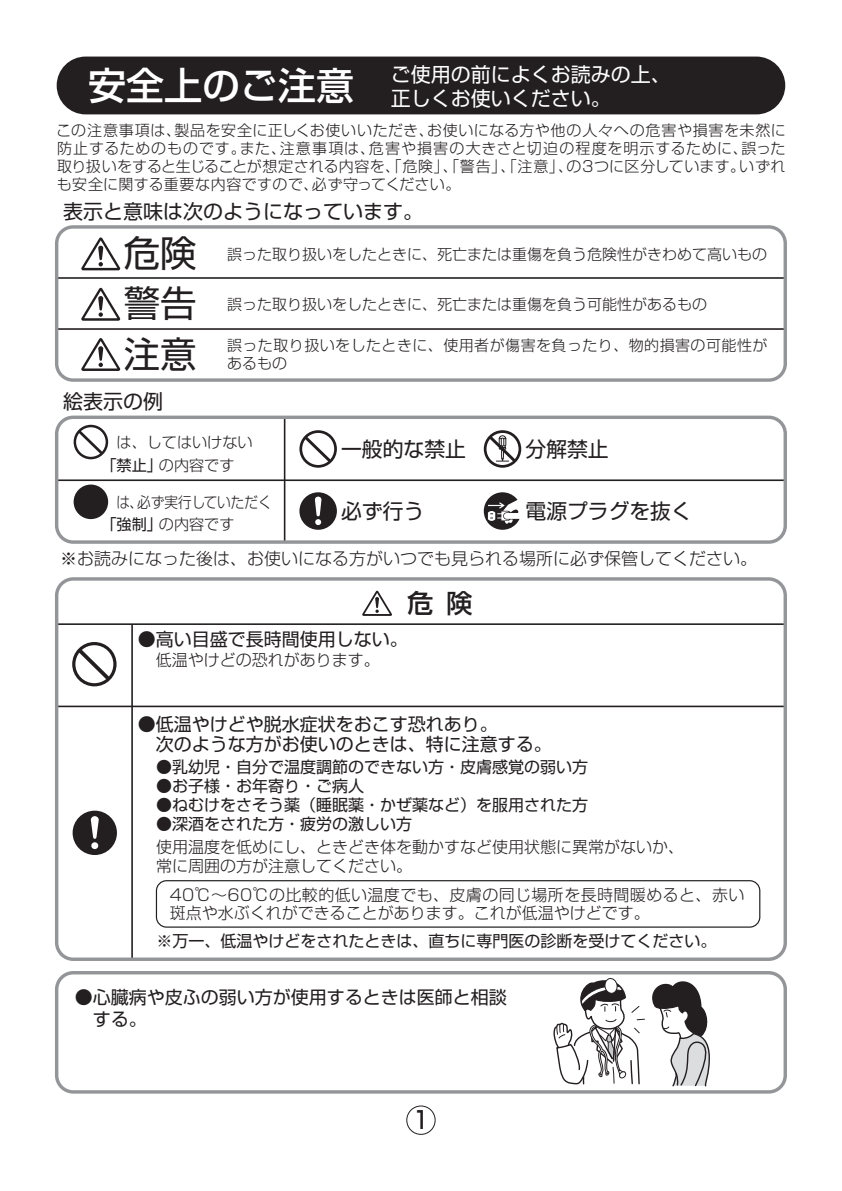
<style>
.page{position:relative;width:842px;height:1191px;background:#fff}
.page>*{position:absolute;margin:0;border:0;box-sizing:border-box;transform-origin:0 0}
.t1{font:500 38px "Shin Go Pro";color:#fff}
.t2{font:36.4px "Shin Go Pro";color:#231f20}
.t3{font:500 26px "Shin Go Pro";color:#231f20}
.t4{font:500 24px "Shin Go Pro";color:#231f20;scale:.9 1}
.t5{font:20.8px "Shin Go Pro";color:#231f20}
.t6{font:20px/24px "Shin Go Pro";color:#fff}
.t7{font:20px "Shin Go Pro";color:#231f20}
.t8{font:18px/22px "Shin Go Pro";color:#231f20}
.t9{font:300 17px "Shin Go Pro";color:#231f20}
.t10{font:300 16px/19px "Shin Go Pro";color:#231f20}
.t11{font:16px "Shin Go Pro";color:#231f20}
.t12{font:300 15.2px/22.6px "Shin Go Pro";color:#231f20;scale:.9 1}
.t13{font:300 15.2px "Shin Go Pro";color:#231f20}
.t14{font:300 15px/18px "Shin Go Pro";color:#231f20;text-align:justify}
.t15{font:300 15px/18px "Shin Go Pro";letter-spacing:.03em;color:#231f20}
.s1{font-weight:400}
</style>
<div class="page">
<div style="left:406px;top:1105px;width:30px;height:29px;border:1px solid #231f20;border-radius:50%"></div>
<div style="left:57px;top:57px;width:728px;height:57px;background:#231f20;border-radius:29px"></div>
<hr style="left:57px;top:623px;width:728px;height:2px;background:#231f20">
<hr style="left:131px;top:624px;width:2px;height:335px;background:#231f20">
<hr style="left:57px;top:705px;width:728px;height:2px;background:#231f20">
<div style="left:55px;top:577px;width:732px;height:384px;border:3px solid #939598;border-radius:17px"></div>
<svg style="left:362px;top:591px;width:30px;height:25px"></svg>
<div style="left:73px;top:810px;width:44px;height:45px;background:#231f20;border-radius:50%"></div>
<div style="left:91px;top:842px;width:7px;height:7px;background:#fff;border-radius:50%"></div>
<svg style="left:91px;top:816px;width:8px;height:22px"></svg>
<svg style="left:72px;top:642px;width:45px;height:44px"></svg>
<div style="left:55px;top:971px;width:732px;height:122px;border:3px solid #939598;border-radius:17px"></div>
<hr style="left:57px;top:479px;width:728px;height:2px;background:#231f20">
<hr style="left:57px;top:328px;width:728px;height:2px;background:#231f20">
<hr style="left:57px;top:277px;width:728px;height:2px;background:#231f20">
<svg style="left:81px;top:338px;width:39px;height:33px"></svg>
<div style="left:55px;top:225px;width:732px;height:157px;border:3px solid #939598;border-radius:16px"></div>
<svg style="left:81px;top:237px;width:39px;height:33px"></svg>
<svg style="left:81px;top:288px;width:39px;height:33px"></svg>
<hr style="left:284px;top:418px;width:1px;height:124px;background:#231f20">
<div style="left:55px;top:415px;width:732px;height:129px;border:3px solid #939598;border-radius:16px"></div>
<svg style="left:553px;top:978px;width:157px;height:109px"></svg>
<svg style="left:299px;top:492px;width:38px;height:38px"></svg>
<svg style="left:484px;top:492px;width:35px;height:38px"></svg>
<div style="left:156px;top:880px;width:604px;height:47px;border:1px solid #231f20;border-radius:10px"></div>
<div style="left:299px;top:430px;width:38px;height:38px;border:3px solid #231f20;border-radius:50%"></div>
<svg style="left:301px;top:433px;width:33px;height:32px"></svg>
<div style="left:75px;top:486px;width:32px;height:32px;background:#231f20;border-radius:50%"></div>
<div style="left:74px;top:484px;width:34px;height:35px;border:3px solid #231f20;border-radius:50%"></div>
<div style="left:74px;top:425px;width:34px;height:34px;border:3px solid #231f20;border-radius:50%"></div>
<svg style="left:75px;top:427px;width:31px;height:30px"></svg>
<div style="left:484px;top:430px;width:37px;height:38px;border:3px solid #231f20;border-radius:50%"></div>
<svg style="left:486px;top:433px;width:33px;height:32px"></svg>
<h1 class="t1" style="left:88px;top:55px;width:267px">安全上のご注意</h1>
<h3 class="t6" style="left:391px;top:60px;width:281px">ご使用の前によくお読みの上、正しくお使いください。</h3>
<p class="t14" style="left:56px;top:120px;width:731px">この注意事項は、製品を安全に正しくお使いいただき、お使いになる方や他の人々への危害や損害を未然に防止するためのものです。また、注意事項は、危害や損害の大きさと切迫の程度を明示するために、誤った取り扱いをすると生じることが想定される内容を、「危険」、「警告」、「注意」、の3つに区分しています。いずれも安全に関する重要な内容ですので、必ず守ってください。</p>
<h3 class="t7" style="left:63px;top:195px;width:361px">表示と意味は次のようになっています。</h3>
<h2 class="t2" style="left:124px;top:223px;width:74px">危険</h2>
<h2 class="t2" style="left:124px;top:273px;width:74px">警告</h2>
<h2 class="t2" style="left:124px;top:324px;width:74px">注意</h2>
<h3 class="t7" style="left:63px;top:385px;width:101px">絵表示の例</h3>
<p class="t14" style="left:227px;top:243px;width:541px">誤った取り扱いをしたときに、死亡または重傷を負う危険性がきわめて高いもの</p>
<p class="t14" style="left:227px;top:293px;width:481px">誤った取り扱いをしたときに、死亡または重傷を負う可能性があるもの</p>
<p class="t15" style="left:227px;top:335px;width:542px">誤った取り扱いをしたときに、使用者が傷害を負ったり、物的損害の可能性があるもの</p>
<p class="t13" style="left:101px;top:429px;width:153px">　は、してはいけない</p>
<h3 class="t5" style="left:525px;top:432px;width:85px">分解禁止</h3>
<p class="t13" style="left:101px;top:452px;width:135px"><span class="s1">「禁止」</span>の内容です</p>
<h3 class="t5" style="left:525px;top:494px;width:168px">電源プラグを抜く</h3>
<h3 class="t5" style="left:341px;top:432px;width:126px">一般的な禁止</h3>
<p class="t12" style="left:101px;top:489px;width:191px;text-indent:15px">は、必ず実行していただく<span class="s1">「強制」</span>の内容です</p>
<h3 class="t5" style="left:341px;top:494px;width:85px">必ず行う</h3>
<p class="t9" style="left:60px;top:545px;width:698px">※お読みになった後は、お使いになる方がいつでも見られる場所に必ず保管してください。</p>
<p class="t8" style="left:138px;top:626px;width:271px">●高い目盛で長時間使用しない。</p>
<p class="t10" style="left:156px;top:648px;width:225px">低温やけどの恐れがあります。</p>
<h3 class="t3" style="left:408px;top:582px;width:66px">危険</h3>
<p class="t8" style="left:138px;top:712px;width:415px;line-height:20px">●低温やけどや脱水症状をおこす恐れあり。<br>　次のような方がお使いのときは、特に注意する。</p>
<p class="t11" style="left:156px;top:753px;width:433px">●乳幼児・自分で温度調節のできない方・皮膚感覚の弱い方</p>
<p class="t11" style="left:156px;top:772px;width:209px">●お子様・お年寄り・ご病人</p>
<p class="t11" style="left:156px;top:791px;width:433px">●ねむけをさそう薬（睡眠薬・かぜ薬など）を服用された方</p>
<p class="t11" style="left:156px;top:810px;width:257px">●深酒をされた方・疲労の激しい方</p>
<p class="t10" style="left:156px;top:835px;width:529px">使用温度を低めにし、ときどき体を動かすなど使用状態に異常がないか、常に周囲の方が注意してください。</p>
<p class="t10" style="left:170px;top:884px;width:576px;line-height:18px">40℃～60℃の比較的低い温度でも、皮膚の同じ場所を長時間暖めると、赤い斑点や水ぶくれができることがあります。これが低温やけどです。</p>
<p class="t11" style="left:156px;top:928px;width:561px">※万一、低温やけどをされたときは、直ちに専門医の診断を受けてください。</p>
<p class="t8" style="left:75px;top:984px;width:434px">●心臓病や皮ふの弱い方が使用するときは医師と相談　する。</p>
<h3 class="t4" style="left:413px;top:1100px;width:20px">1</h3>
</div>
